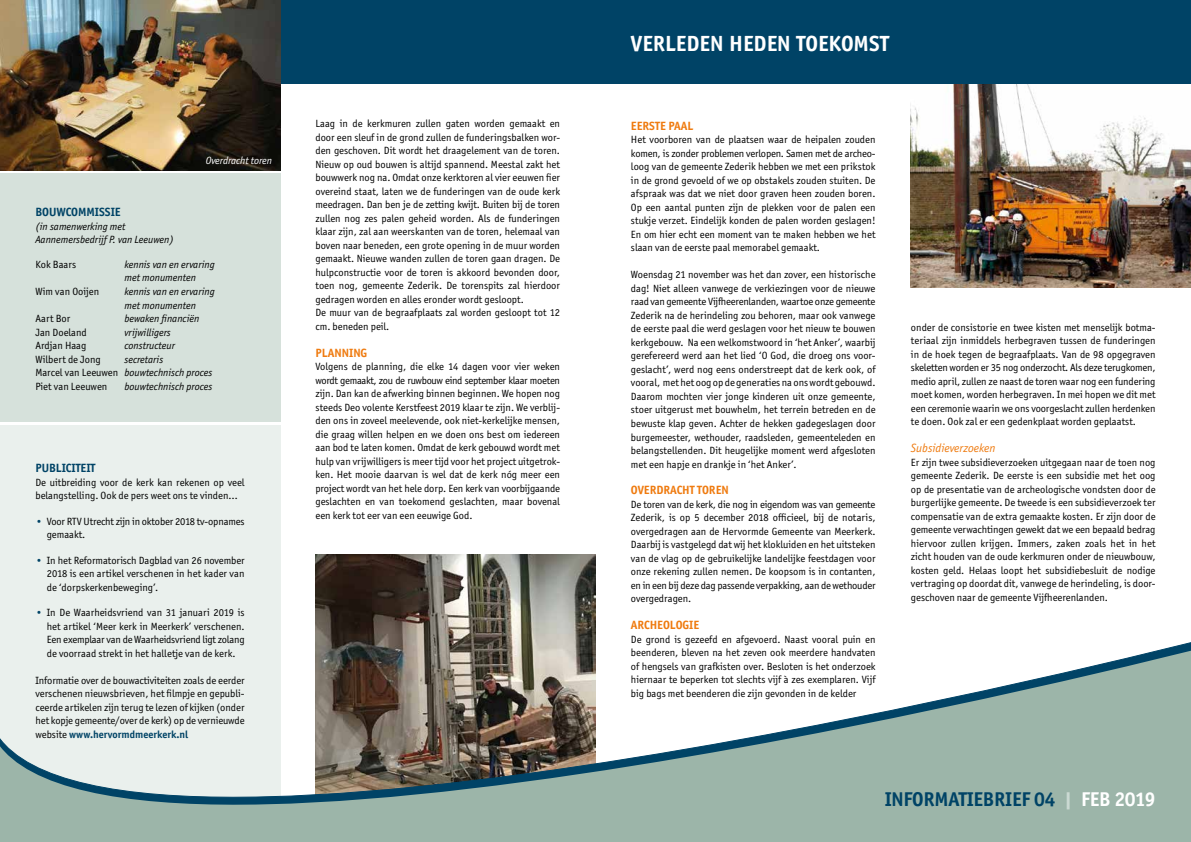
<style>
.page{position:relative;width:1191px;height:842px;background:#fff}
.page>*{position:absolute;margin:0;border:0;box-sizing:border-box;transform-origin:0 0}
.t1{font:700 22px "Officina San ITC";color:#fff}
.t2{font:700 20px "Officina San ITC";letter-spacing:-.01em;color:#004366}
.t3{font:700 12px "Officina San ITC";color:#ef7b10}
.t4{font:700 12px "Officina San ITC";color:#004366}
.t5{font:italic 12px "Officina San ITC";color:#ef7b10}
.t6{font:10.5px/13.5px "Officina San ITC";color:#000;text-align:justify}
.t7{font:italic 10.5px/13.5px "Officina San ITC";color:#000}
.t8{font:italic 10.5px "Officina San ITC";color:#fff}
.s1{font-style:italic}
.s2{color:#004366}
.s3{font-weight:700;color:#004366}
.s4{color:#ccdad3}
.s5{color:#fff}
</style>
<div class="page">
<img style="left:315px;top:554px;width:280px;height:83px">
<img style="left:911px;top:84px;width:280px;height:203px">
<div style="left:0;top:425px;width:280px;height:378px;background:#eaf0ed"></div>
<div style="left:0;top:174px;width:280px;height:248px;background:#d6e1db"></div>
<svg style="left:280px;top:637px;width:911px;height:10px"></svg>
<svg style="left:0;top:647px;width:1191px;height:195px"></svg>
<div style="left:264px;top:0;width:927px;height:84px;background:#004366"></div>
<img style="left:0;top:0;width:280px;height:170px">
<p class="t8" style="left:206px;top:155px;width:68px">Overdracht toren</p>
<p class="t4" style="left:35px;top:205px;width:87px">BOUWCOMMISSIE</p>
<p class="t7" style="left:35px;top:220px;width:140px">(in samenwerking met<br>Aannemersbedrijf P. van Leeuwen)</p>
<p class="t6" style="left:35px;top:258px;width:42px">Kok Baars</p>
<p class="t7" style="left:124px;top:258px;width:92px">kennis van en ervaring met monumenten</p>
<p class="t6" style="left:35px;top:285px;width:65px">Wim van Ooijen</p>
<p class="t7" style="left:124px;top:285px;width:92px">kennis van en ervaring met monumenten</p>
<p class="t6" style="left:35px;top:312px;width:36px">Aart Bor</p>
<p class="t7" style="left:124px;top:312px;width:76px">bewaken financiën</p>
<p class="t6" style="left:35px;top:325px;width:53px">Jan Doeland</p>
<p class="t7" style="left:124px;top:325px;width:48px">vrijwilligers</p>
<p class="t6" style="left:35px;top:339px;width:52px">Ardjan Haag</p>
<p class="t7" style="left:124px;top:339px;width:52px">constructeur</p>
<p class="t6" style="left:35px;top:352px;width:67px">Wilbert de Jong</p>
<p class="t6" style="left:35px;top:352px;width:178px;text-align:left;text-indent:89px"><span class="s1">secretaris<br></span>Marcel van Leeuwen <span class="s1">bouwtechnisch proces<br></span>Piet van Leeuwen</p>
<p class="t7" style="left:124px;top:379px;width:89px">bouwtechnisch proces</p>
<p class="t4" style="left:35px;top:461px;width:62px">PUBLICITEIT</p>
<p class="t6" style="left:35px;top:475px;width:211px">De uitbreiding voor de kerk kan rekenen op veel belangstelling. Ook de pers weet ons te vinden…</p>
<p class="t6" style="left:47px;top:514px;width:199px;text-indent:-11px"><span class="s2">•</span> Voor RTV Utrecht zijn in oktober 2018 tv-opnames gemaakt.</p>
<p class="t6" style="left:47px;top:553px;width:199px;text-indent:-11px"><span class="s2">•</span> In het Reformatorisch Dagblad van 26 november 2018 is een artikel verschenen in het kader van de ‘dorpskerkenbeweging’.</p>
<p class="t6" style="left:47px;top:606px;width:199px;text-indent:-11px"><span class="s2">•</span> In De Waarheidsvriend van 31 januari 2019 is het artikel ‘Meer kerk in Meerkerk’ verschenen.<br>Een exemplaar van de Waarheidsvriend ligt zolang de voorraad strekt in het halletje van de kerk.</p>
<p class="t6" style="left:35px;top:673px;width:211px">Informatie over de bouwactiviteiten zoals de eerder verschenen nieuwsbrieven, het filmpje en gepubli&shy;ceerde artikelen zijn terug te lezen of kijken (onder het kopje gemeente/over de kerk) op de vernieuwde website <span class="s3">www.hervormdmeerkerk.nl</span></p>
<p class="t6" style="left:315px;top:117px;width:246px;text-align:left">Laag in de kerkmuren zullen gaten worden gemaakt en door een sleuf in de grond zullen de funderingsbalken wor&shy;den geschoven. Dit wordt het draagelement van de toren.<br>Nieuw op oud bouwen is altijd spannend. Meestal zakt het bouwwerk nog na. Omdat onze kerktoren al vier eeuwen fier overeind staat, laten we de funderingen van de oude kerk meedragen. Dan ben je de zetting kwijt. Buiten bij de toren zullen nog zes palen geheid worden. Als de funderingen klaar zijn, zal aan weerskanten van de toren, helemaal van boven naar beneden, een grote opening in de muur worden gemaakt. Nieuwe wanden zullen de toren gaan dragen. De hulpconstructie voor de toren is akkoord bevonden door, toen nog, gemeente Zederik. De torenspits zal hierdoor gedragen worden en alles eronder wordt gesloopt.<br>De muur van de begraafplaats zal worden gesloopt tot 12 cm. beneden peil.</p>
<p class="t3" style="left:315px;top:345px;width:53px">PLANNING</p>
<p class="t6" style="left:315px;top:360px;width:246px">Volgens de planning, die elke 14 dagen voor vier weken wordt gemaakt, zou de ruwbouw eind september klaar moeten zijn. Dan kan de afwerking binnen beginnen. We hopen nog steeds Deo volente Kerstfeest 2019 klaar te zijn. We verblij&shy;den ons in zoveel meelevende, ook niet-kerkelijke mensen, die graag willen helpen en we doen ons best om iedereen aan bod te laten komen. Omdat de kerk gebouwd wordt met hulp van vrijwilligers is meer tijd voor het project uitgetrok&shy;ken. Het mooie daarvan is wel dat de kerk nóg meer een project wordt van het hele dorp. Een kerk van voorbijgaande geslachten en van toekomend geslachten, maar bovenal een kerk tot eer van een eeuwige God.</p>
<h1 class="t1" style="left:631px;top:30px;width:260px">VERLEDEN HEDEN TOEKOMST</h1>
<p class="t3" style="left:631px;top:118px;width:64px">EERSTE PAAL</p>
<p class="t6" style="left:631px;top:133px;width:246px">Het voorboren van de plaatsen waar de heipalen zouden komen, is zonder problemen verlopen. Samen met de archeo&shy;loog van de gemeente Zederik hebben we met een prikstok in de grond gevoeld of we op obstakels zouden stuiten. De afspraak was dat we niet door graven heen zouden boren.<br>Op een aantal punten zijn de plekken voor de palen een stukje verzet. Eindelijk konden de palen worden geslagen!<br>En om hier echt een moment van te maken hebben we het slaan van de eerste paal memorabel gemaakt.</p>
<p class="t6" style="left:631px;top:268px;width:246px">Woensdag 21 november was het dan zover, een historische dag! Niet alleen vanwege de verkiezingen voor de nieuwe raad van gemeente Vijfheerenlanden, waartoe onze gemeente Zederik na de herindeling zou behoren, maar ook vanwege de eerste paal die werd geslagen voor het nieuw te bouwen kerkgebouw. Na een welkomstwoord in ‘het Anker’, waarbij gerefereerd werd aan het lied ‘O God, die droeg ons voor&shy;geslacht’, werd nog eens onderstreept dat de kerk ook, of vooral, met het oog op de generaties na ons wordt gebouwd.<br>Daarom mochten vier jonge kinderen uit onze gemeente, stoer uitgerust met bouwhelm, het terrein betreden en de bewuste klap geven. Achter de hekken gadegeslagen door burgemeester, wethouder, raadsleden, gemeenteleden en belangstellenden. Dit heugelijke moment werd afgesloten met een hapje en drankje in ‘het Anker’.</p>
<p class="t3" style="left:631px;top:483px;width:99px">OVERDRACHT TOREN</p>
<p class="t6" style="left:631px;top:498px;width:246px">De toren van de kerk, die nog in eigendom was van gemeente Zederik, is op 5 december 2018 officieel, bij de notaris, overgedragen aan de Hervormde Gemeente van Meerkerk.<br>Daarbij is vastgelegd dat wij het klokluiden en het uitsteken van de vlag op de gebruikelijke landelijke feestdagen voor onze rekening zullen nemen. De koopsom is in contanten, en in een bij deze dag passende verpakking, aan de wethouder overgedragen.</p>
<p class="t3" style="left:631px;top:618px;width:70px">ARCHEOLOGIE</p>
<p class="t6" style="left:631px;top:633px;width:246px">De grond is gezeefd en afgevoerd. Naast vooral puin en beenderen, bleven na het zeven ook meerdere handvaten of hengsels van grafkisten over. Besloten is het onderzoek hiernaar te beperken tot slechts vijf à zes exemplaren. Vijf big bags met beenderen die zijn gevonden in de kelder</p>
<p class="t6" style="left:911px;top:320px;width:246px">onder de consistorie en twee kisten met menselijk botma&shy;teriaal zijn inmiddels herbegraven tussen de funderingen in de hoek tegen de begraafplaats. Van de 98 opgegraven skeletten worden er 35 nog onderzocht. Als deze terugkomen, medio april, zullen ze naast de toren waar nog een fundering moet komen, worden herbegraven. In mei hopen we dit met een ceremonie waarin we ons voorgeslacht zullen herdenken te doen. Ook zal er een gedenkplaat worden geplaatst.</p>
<p class="t5" style="left:911px;top:442px;width:86px">Subsidieverzoeken</p>
<p class="t6" style="left:911px;top:455px;width:246px">Er zijn twee subsidieverzoeken uitgegaan naar de toen nog gemeente Zederik. De eerste is een subsidie met het oog op de presentatie van de archeologische vondsten door de burgerlijke gemeente. De tweede is een subsidieverzoek ter compensatie van de extra gemaakte kosten. Er zijn door de gemeente verwachtingen gewekt dat we een bepaald bedrag hiervoor zullen krijgen. Immers, zaken zoals het in het zicht houden van de oude kerkmuren onder de nieuwbouw, kosten geld. Helaas loopt het subsidiebesluit de nodige vertraging op doordat dit, vanwege de herindeling, is door&shy;geschoven naar de gemeente Vijfheerenlanden.</p>
<h2 class="t2" style="left:884px;top:787px;width:272px">INFORMATIEBRIEF 04 <span class="s4">|</span> <span class="s5">FEB 2019</span></h2>
</div>
